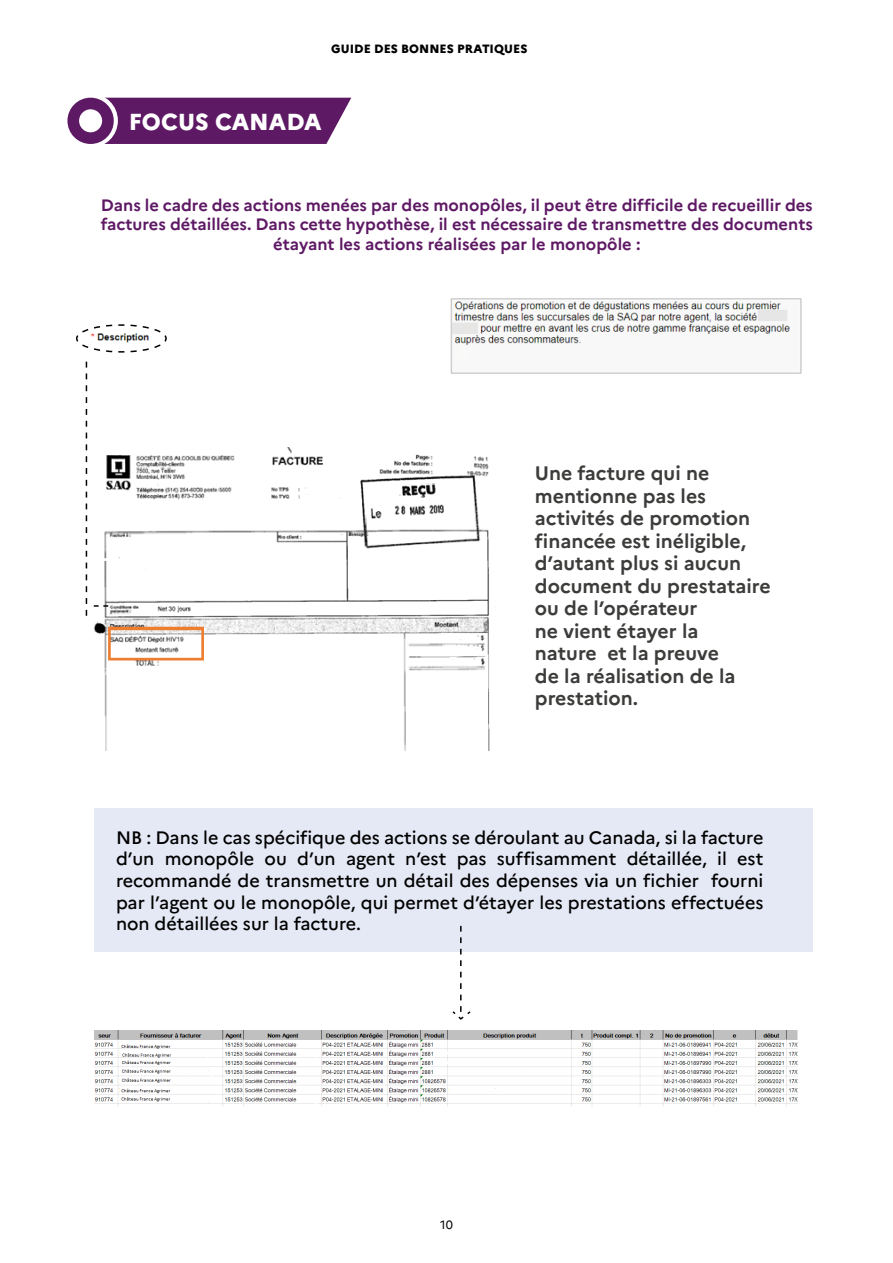
<style>
.page{position:relative;width:893px;height:1263px;background:#fff}
.page>*{position:absolute;margin:0;border:0;box-sizing:border-box;transform-origin:0 0}
.t1{font:800 23.1px "Marianne";color:#fff}
.t2{font:700 19.5px/22.5px "Marianne";color:#3c3c3b}
.t3{font:500 18px/21.6px "Marianne";color:#000;text-align:justify}
.t4{font:700 16.5px/19.5px "Marianne";color:#5e1964;text-align:center}
.t5{font:800 12px "Marianne";letter-spacing:.005em;color:#000}
.t6{font:12px "Marianne";color:#000}
</style>
<div class="page">
<svg style="left:86px;top:362px;width:1px;height:254px"></svg>
<div style="left:106px;top:98px;width:245px;height:46px;background:#5e1964"></div>
<div style="left:64px;top:94px;width:54px;height:54px;background:#fff;border-radius:50%"></div>
<div style="left:67px;top:98px;width:47px;height:46px;border:12px solid #5e1964;border-radius:50%"></div>
<div style="left:94px;top:808px;width:719px;height:144px;background:#e5e9f5"></div>
<img style="left:450px;top:298px;width:352px;height:76px">
<img style="left:95px;top:1030px;width:703px;height:77px">
<svg style="left:452px;top:926px;width:19px;height:94px"></svg>
<img style="left:93px;top:447px;width:403px;height:304px">
<svg style="left:94px;top:605px;width:14px;height:2px"></svg>
<svg style="left:76px;top:324px;width:91px;height:29px"></svg>
<p class="t5" style="left:331px;top:39px;width:198px">GUIDE DES BONNES PRATIQUES</p>
<p class="t1" style="left:129px;top:103px;width:194px">FOCUS CANADA</p>
<p class="t4" style="left:101px;top:194px;width:713px">Dans le cadre des actions menées par des monopôles, il peut être difficile de recueillir des factures détaillées. Dans cette hypothèse, il est nécessaire de transmettre des documents étayant les actions réalisées par le monopôle :</p>
<p class="t2" style="left:535px;top:460px;width:237px">Une facture qui ne mentionne pas les activités de promotion financée est inéligible, d’autant plus si aucun document du prestataire ou de l’opérateur<br>ne vient étayer la<br>nature et la preuve<br>de la réalisation de la prestation.</p>
<p class="t3" style="left:116px;top:825px;width:649px">NB : Dans le cas spécifique des actions se déroulant au Canada, si la facture d’un monopôle ou d’un agent n’est pas suffisamment détaillée, il est recommandé de transmettre un détail des dépenses via un fichier fourni par l’agent ou le monopôle, qui permet d’étayer les prestations effectuées non détaillées sur la facture.</p>
<p class="t6" style="left:440px;top:1215px;width:14px">10</p>
</div>
